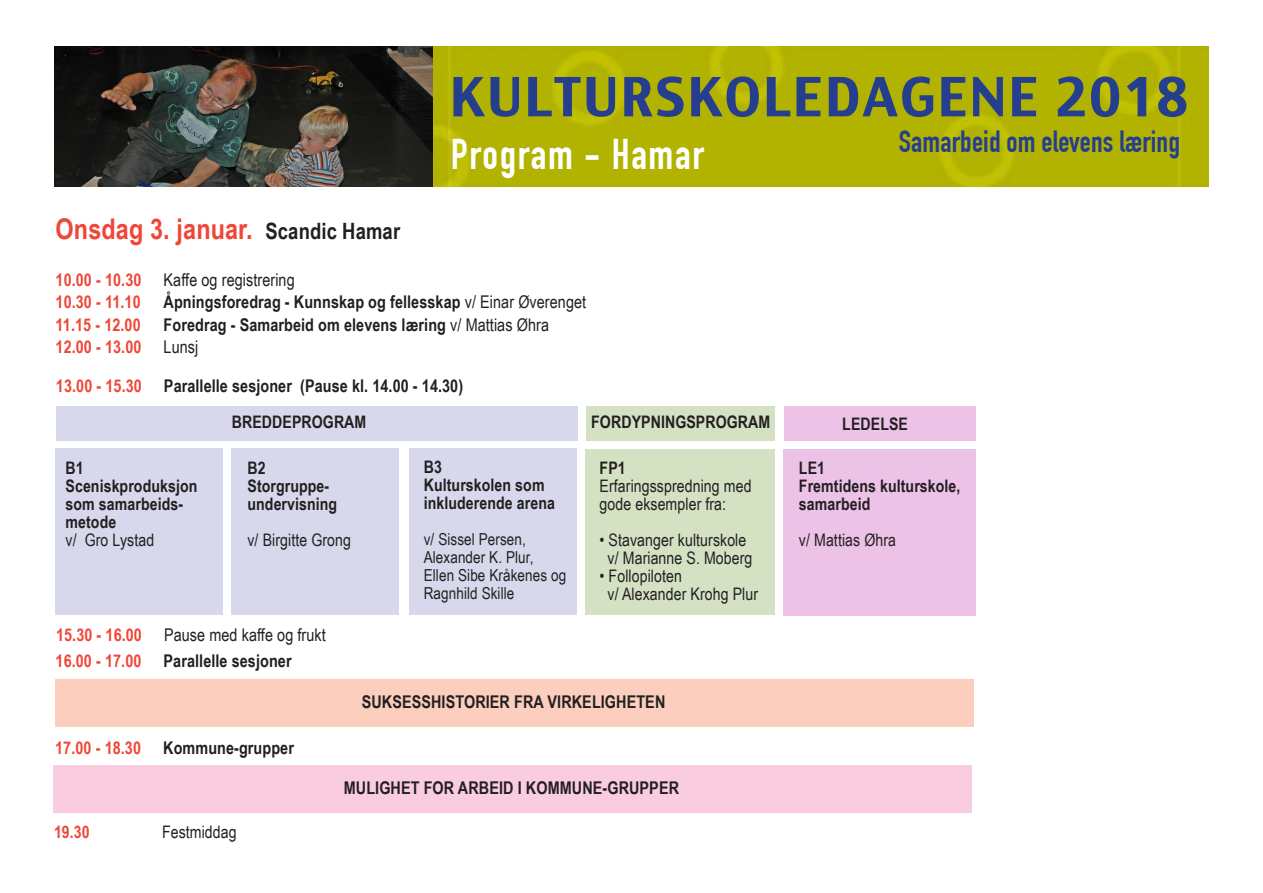
<style>
.page{position:relative;width:1263px;height:893px;background:#fff}
.page>*{position:absolute;margin:0;border:0;box-sizing:border-box;transform-origin:0 0}
.t1{font:52.5px "Charcoal CY";letter-spacing:.04em;color:#253f8e}
.t2{font:700 42px "DIN Condensed";letter-spacing:.04em;color:#fff}
.t3{font:700 30px "DIN Condensed";letter-spacing:.005em;color:#253f8e}
.t4{font:700 28.5px "Arial Narrow";letter-spacing:.005em;color:#ef4637}
.t5{font:700 17.55px "Arial Narrow";letter-spacing:.005em;color:#231f20}
.t6{font:700 17.55px "Arial Narrow";letter-spacing:.005em;color:#ef4637}
.t7{font:17.55px "Arial Narrow";letter-spacing:.005em;color:#231f20}
.t8{font:700 17.25px/18px "Arial Narrow";letter-spacing:.005em;color:#231f20}
.t9{font:17.25px/18px "Arial Narrow";letter-spacing:.005em;color:#231f20}
.t10{font:700 17.25px "Arial Narrow";color:#ef4637}
.t11{font:16.5px "Arial Narrow";letter-spacing:.005em;color:#231f20}
.s1{font-size:22.5px;color:#231f20}
.s2{font-weight:400}
</style>
<div class="page">
<div style="left:56px;top:407px;width:521px;height:34px;background:#d8d8ec"></div>
<div style="left:586px;top:407px;width:189px;height:34px;background:#d4e1c3"></div>
<div style="left:784px;top:407px;width:191px;height:34px;background:#edc2e7"></div>
<div style="left:783px;top:449px;width:193px;height:166px;background:#edc2e7"></div>
<div style="left:585px;top:449px;width:190px;height:165px;background:#d4e1c3"></div>
<div style="left:410px;top:448px;width:167px;height:166px;background:#d8d8ec"></div>
<div style="left:232px;top:448px;width:167px;height:166px;background:#d8d8ec"></div>
<div style="left:56px;top:448px;width:167px;height:166px;background:#d8d8ec"></div>
<img style="left:433px;top:47px;width:776px;height:139px">
<img style="left:54px;top:47px;width:379px;height:139px">
<div style="left:55px;top:679px;width:919px;height:48px;background:#fbcebd"></div>
<div style="left:53px;top:765px;width:919px;height:48px;background:#f9ccdf"></div>
<p class="t1" style="left:450px;top:64px;width:740px">KULTURSKOLEDAGENE 2018</p>
<p class="t2" style="left:451px;top:130px;width:255px">Program - Hamar</p>
<p class="t3" style="left:899px;top:123px;width:283px">Samarbeid om elevens læring</p>
<p class="t4" style="left:56px;top:208px;width:346px">Onsdag 3. januar. <span class="s1">Scandic Hamar</span></p>
<p class="t6" style="left:56px;top:266px;width:87px">10.00 - 10.30</p>
<p class="t7" style="left:164px;top:267px;width:133px">Kaffe og registrering</p>
<p class="t6" style="left:56px;top:289px;width:87px">10.30 - 11.10</p>
<p class="t5" style="left:164px;top:289px;width:424px">Åpningsforedrag - Kunnskap og fellesskap <span class="s2">v/ Einar Øverenget</span></p>
<p class="t6" style="left:56px;top:311px;width:87px">11.15 - 12.00</p>
<p class="t5" style="left:164px;top:311px;width:387px">Foredrag - Samarbeid om elevens læring <span class="s2">v/ Mattias Øhra</span></p>
<p class="t6" style="left:56px;top:334px;width:87px">12.00 - 13.00</p>
<p class="t7" style="left:164px;top:334px;width:36px">Lunsj</p>
<p class="t6" style="left:56px;top:373px;width:87px">13.00 - 15.30</p>
<p class="t5" style="left:164px;top:373px;width:301px">Parallelle sesjoner (Pause kl. 14.00 - 14.30)</p>
<p class="t8" style="left:232px;top:412px;width:136px">BREDDEPROGRAM</p>
<p class="t8" style="left:591px;top:412px;width:181px">FORDYPNINGSPROGRAM</p>
<p class="t8" style="left:842px;top:414px;width:67px">LEDELSE</p>
<p class="t8" style="left:600px;top:458px;width:28px">FP1</p>
<p class="t9" style="left:600px;top:476px;width:153px">Erfaringsspredning med gode eksempler fra:</p>
<p class="t9" style="left:600px;top:530px;width:148px">• Stavanger kulturskole</p>
<p class="t9" style="left:608px;top:548px;width:146px">v/ Marianne S. Moberg</p>
<p class="t9" style="left:600px;top:566px;width:84px">• Follopiloten</p>
<p class="t9" style="left:608px;top:584px;width:152px">v/ Alexander Krohg Plur</p>
<p class="t8" style="left:424px;top:457px;width:20px">B3</p>
<p class="t8" style="left:424px;top:475px;width:133px">Kulturskolen som inkluderende arena</p>
<p class="t11" style="left:424px;top:527px;width:104px">v/ Sissel Persen,</p>
<p class="t11" style="left:424px;top:545px;width:111px">Alexander K. Plur,</p>
<p class="t11" style="left:424px;top:563px;width:144px">Ellen Sibe Kråkenes og</p>
<p class="t11" style="left:424px;top:581px;width:92px">Ragnhild Skille</p>
<p class="t8" style="left:66px;top:458px;width:20px">B1</p>
<p class="t8" style="left:66px;top:476px;width:133px">Sceniskproduksjon</p>
<p class="t8" style="left:66px;top:494px;width:119px">som samarbeids-</p>
<p class="t8" style="left:66px;top:512px;width:52px">metode</p>
<p class="t9" style="left:66px;top:530px;width:90px">v/ Gro Lystad</p>
<p class="t8" style="left:247px;top:458px;width:20px">B2</p>
<p class="t8" style="left:247px;top:476px;width:83px">Storgruppe-</p>
<p class="t8" style="left:247px;top:494px;width:91px">undervisning</p>
<p class="t9" style="left:247px;top:530px;width:105px">v/ Birgitte Grong</p>
<p class="t8" style="left:799px;top:458px;width:28px">LE1</p>
<p class="t8" style="left:799px;top:476px;width:163px">Fremtidens kulturskole,</p>
<p class="t8" style="left:799px;top:494px;width:73px">samarbeid</p>
<p class="t9" style="left:799px;top:530px;width:99px">v/ Mattias Øhra</p>
<p class="t6" style="left:56px;top:621px;width:87px">15.30 - 16.00</p>
<p class="t7" style="left:164px;top:621px;width:163px">Pause med kaffe og frukt</p>
<p class="t6" style="left:56px;top:647px;width:87px">16.00 - 17.00</p>
<p class="t5" style="left:164px;top:647px;width:129px">Parallelle sesjoner</p>
<p class="t6" style="left:55px;top:735px;width:87px">17.00 - 18.30</p>
<p class="t5" style="left:163px;top:735px;width:132px">Kommune-grupper</p>
<p class="t10" style="left:54px;top:819px;width:37px">19.30</p>
<p class="t9" style="left:162px;top:822px;width:76px">Festmiddag</p>
<p class="t5" style="left:362px;top:688px;width:305px">SUKSESSHISTORIER FRA VIRKELIGHETEN</p>
<p class="t5" style="left:344px;top:774px;width:337px">MULIGHET FOR ARBEID I KOMMUNE-GRUPPER</p>
</div>
